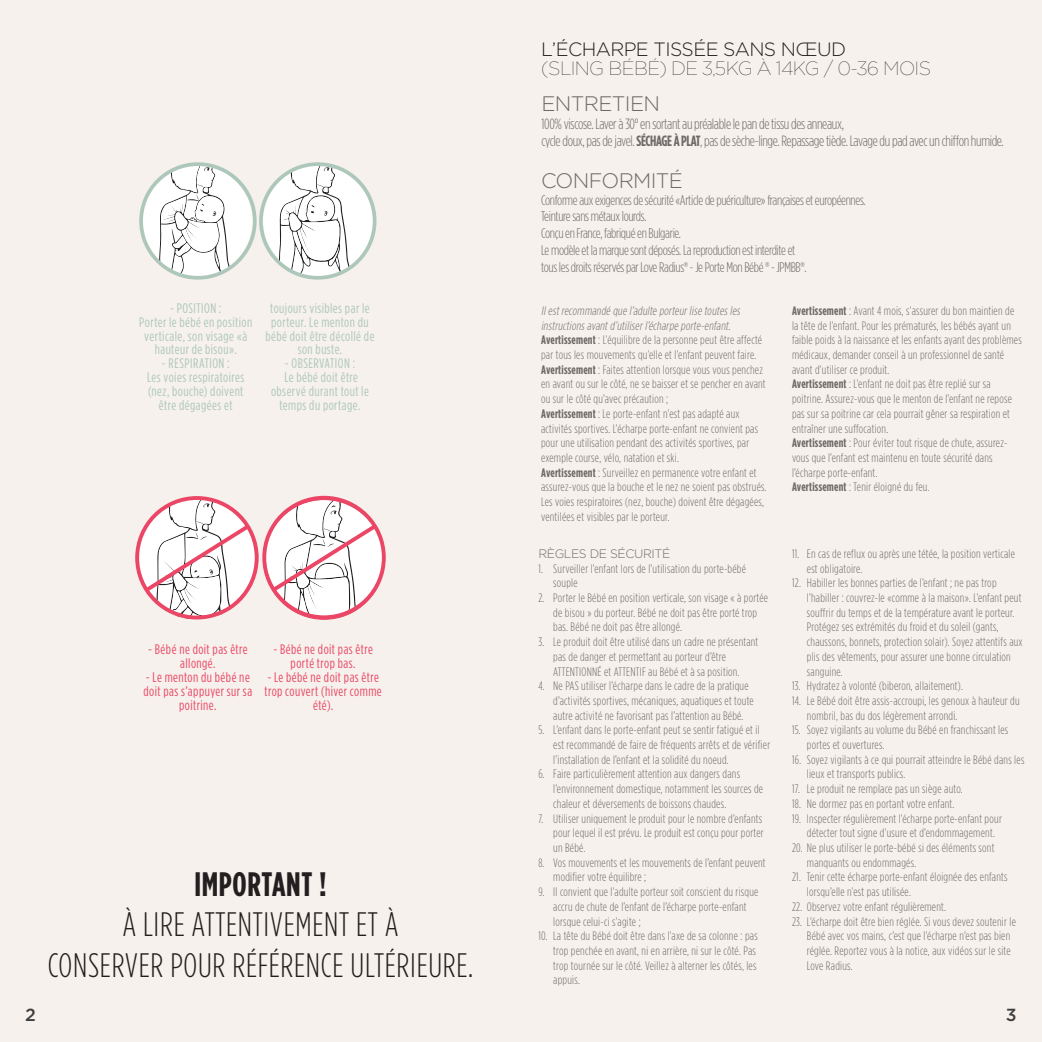
<style>
.page{position:relative;width:1042px;height:1042px;background:#fff}
.page>*{position:absolute;margin:0;border:0;box-sizing:border-box;transform-origin:0 0}
.t1{font:300 33.95px "Gotham Condensed";letter-spacing:.02em;color:#231f20}
.t2{font:700 33.95px "Gotham Condensed";letter-spacing:.02em;color:#231f20}
.t3{font:300 21px "Gotham";letter-spacing:-.03em;color:#6f6a69}
.t4{font:100 19.25px "Gotham";letter-spacing:-.03em;color:#231f20}
.t5{font:300 19.25px "Gotham";letter-spacing:-.03em;color:#231f20}
.t6{font:500 17.5px "Gotham";color:#3e3e3f}
.t7{font:300 14.88px "Gotham Condensed";letter-spacing:-.025em;color:#6f6a69}
.t8{font:300 14px "Gotham Condensed";letter-spacing:-.025em;color:#6f6a69}
.t9{font:13.83px/13.8px "Gotham Condensed";letter-spacing:.035em;color:#aec7bb;text-align:center}
.t10{font:13.83px/13.8px "Gotham Condensed";letter-spacing:.035em;color:#eb4665;text-align:center}
.t11{font:300 12.25px/14.7px "Gotham Condensed";letter-spacing:.02em;color:#6f6a69}
.t12{font:italic 300 12.25px/14.7px "Gotham Condensed";color:#6f6a69}
.t13{font:300 12.25px "Gotham";letter-spacing:-.03em;color:#6f6a69}
.s1{font-weight:700}
</style>
<div class="page">
<div style="left:0;top:0;width:521px;height:1042px;background:#f6f1ec"></div>
<div style="left:521px;top:0;width:521px;height:1042px;background:#f6f1ec"></div>
<div style="left:142px;top:166px;width:110px;height:110px;background:#fff;border-radius:50%"></div>
<div style="left:263px;top:166px;width:110px;height:110px;background:#fff;border-radius:50%"></div>
<svg style="left:268px;top:499px;width:112px;height:120px"></svg>
<div style="left:262px;top:496px;width:124px;height:123px;border:4px solid #eb4665;border-radius:50%"></div>
<svg style="left:141px;top:500px;width:112px;height:119px"></svg>
<div style="left:135px;top:496px;width:124px;height:123px;border:4px solid #eb4665;border-radius:50%"></div>
<svg style="left:278px;top:164px;width:79px;height:114px"></svg>
<div style="left:259px;top:162px;width:117px;height:118px;border:4px solid #aec7bb;border-radius:50%"></div>
<svg style="left:158px;top:167px;width:79px;height:108px"></svg>
<div style="left:139px;top:162px;width:118px;height:118px;border:4px solid #aec7bb;border-radius:50%"></div>
<p class="t9" style="left:170px;top:301px;width:53px">- POSITION :</p>
<p class="t9" style="left:139px;top:315px;width:114px">Porter le bébé en position verticale, son visage «à hauteur de bisou».</p>
<p class="t9" style="left:162px;top:356px;width:69px">- RESPIRATION :</p>
<p class="t9" style="left:147px;top:370px;width:99px;text-align:left">Les voies respiratoires (nez, bouche) doivent</p>
<p class="t9" style="left:159px;top:398px;width:75px">être dégagées et</p>
<p class="t9" style="left:265px;top:301px;width:111px">toujours visibles par le porteur. Le menton du bébé doit être décollé de son buste.</p>
<p class="t9" style="left:285px;top:356px;width:72px">- OBSERVATION :</p>
<p class="t9" style="left:271px;top:370px;width:99px">Le bébé doit être observé durant tout le temps du portage.</p>
<p class="t10" style="left:148px;top:642px;width:101px">- Bébé ne doit pas être allongé.</p>
<p class="t10" style="left:143px;top:670px;width:110px">- Le menton du bébé ne doit pas s’appuyer sur sa poitrine.</p>
<p class="t10" style="left:273px;top:642px;width:101px">- Bébé ne doit pas être porté trop bas.</p>
<p class="t10" style="left:264px;top:670px;width:119px">- Le bébé ne doit pas être trop couvert (hiver comme été).</p>
<p class="t2" style="left:194px;top:864px;width:134px">IMPORTANT !</p>
<p class="t1" style="left:122px;top:905px;width:278px">À LIRE ATTENTIVEMENT ET À</p>
<p class="t1" style="left:48px;top:946px;width:427px">CONSERVER POUR RÉFÉRENCE ULTÉRIEURE.</p>
<p class="t5" style="left:541px;top:37px;width:306px">L’ÉCHARPE TISSÉE SANS NŒUD</p>
<p class="t4" style="left:541px;top:57px;width:391px">(SLING BÉBÉ) DE 3,5KG À 14KG / 0-36 MOIS</p>
<p class="t3" style="left:541px;top:90px;width:120px">ENTRETIEN</p>
<p class="t7" style="left:541px;top:115px;width:304px">100% viscose. Laver à 30° en sortant au préalable le pan de tissu des anneaux,</p>
<p class="t7" style="left:541px;top:133px;width:464px">cycle doux, pas de javel. <span class="s1">SÉCHAGE À PLAT</span>, pas de sèche-linge. Repassage tiède. Lavage du pad avec un chiffon humide.</p>
<p class="t3" style="left:541px;top:167px;width:143px">CONFORMITÉ</p>
<p class="t8" style="left:541px;top:192px;width:326px">Conforme aux exigences de sécurité «Article de puériculture» françaises et européennes.</p>
<p class="t8" style="left:541px;top:208px;width:107px">Teinture sans métaux lourds.</p>
<p class="t8" style="left:541px;top:225px;width:141px">Conçu en France, fabriqué en Bulgarie.</p>
<p class="t8" style="left:541px;top:242px;width:256px">Le modèle et la marque sont déposés. La reproduction est interdite et</p>
<p class="t8" style="left:541px;top:259px;width:267px">tous les droits réservés par Love Radius® - Je Porte Mon Bébé ® - JPMBB®.</p>
<p class="t12" style="left:541px;top:303px;width:203px">Ilestrecommandé que l’adulte porteurlise toutesles instructionsavantd’utiliserl’écharpe porte-enfant.</p>
<p class="t11" style="left:541px;top:333px;width:223px"><span class="s1">Avertissement</span> : L’équilibre de la personne peut être affecté par tous les mouvements qu’elle et l’enfant peuvent faire.</p>
<p class="t11" style="left:541px;top:362px;width:226px"><span class="s1">Avertissement</span> : Faites attention lorsque vous vous penchez en avant ou sur le côté, ne se baisser et se pencher en avant ou sur le côté qu’avec précaution ;</p>
<p class="t11" style="left:541px;top:406px;width:219px"><span class="s1">Avertissement</span> : Le porte-enfant n’est pas adapté aux activités sportives. L’écharpe porte-enfant ne convient pas pour une utilisation pendant des activités sportives, par exemple course, vélo, natation et ski.</p>
<p class="t11" style="left:541px;top:465px;width:227px"><span class="s1">Avertissement</span> : Surveillez en permanence votre enfant et assurez-vous que la bouche et le nez ne soient pas obstrués.<br>Les voies respiratoires (nez, bouche) doivent être dégagées, ventilées et visibles par le porteur.</p>
<p class="t11" style="left:792px;top:303px;width:231px"><span class="s1">Avertissement</span> : Avant 4 mois, s’assurer du bon maintien de la tête de l’enfant. Pour les prématurés, les bébés ayant un faible poids à la naissance et les enfants ayant des problèmes médicaux, demander conseil à un professionnel de santé avant d’utiliser ce produit.</p>
<p class="t11" style="left:792px;top:377px;width:221px"><span class="s1">Avertissement</span> : L’enfant ne doit pas être replié sur sa poitrine. Assurez-vous que le menton de l’enfant ne repose pas sur sa poitrine car cela pourrait gêner sa respiration et entraîner une suffocation.</p>
<p class="t11" style="left:792px;top:435px;width:217px"><span class="s1">Avertissement</span> : Pour éviter tout risque de chute, assurez&shy;vous que l’enfant est maintenu en toute sécurité dans l’écharpe porte-enfant.</p>
<p class="t11" style="left:792px;top:480px;width:139px"><span class="s1">Avertissement</span> : Tenir éloigné du feu.</p>
<p class="t13" style="left:538px;top:546px;width:133px">RÈGLES DE SÉCURITÉ</p>
<p class="t11" style="left:553px;top:561px;width:194px;text-indent:-15px">1. Surveiller l’enfant lors de l’utilisation du porte-bébé souple</p>
<p class="t11" style="left:553px;top:590px;width:216px;text-indent:-15px">2. Porter le Bébé en position verticale, son visage « à portée de bisou » du porteur. Bébé ne doit pas être porté trop bas. Bébé ne doit pas être allongé.</p>
<p class="t11" style="left:553px;top:634px;width:207px;text-indent:-15px">3. Le produit doit être utilisé dans un cadre ne présentant pas de danger et permettant au porteur d’être<br>ATTENTIONNÉ et ATTENTIF au Bébé et à sa position.</p>
<p class="t11" style="left:553px;top:678px;width:202px;text-indent:-15px">4. Ne PAS utiliser l’écharpe dans le cadre de la pratique d’activités sportives, mécaniques, aquatiques et toute autre activité ne favorisant pas l’attention au Bébé.</p>
<p class="t11" style="left:553px;top:722px;width:218px;text-indent:-15px">5. L’enfant dans le porte-enfant peut se sentir fatigué et il est recommandé de faire de fréquents arrêts et de vérifier l’installation de l’enfant et la solidité du noeud.</p>
<p class="t11" style="left:553px;top:767px;width:211px;text-indent:-15px">6. Faire particulièrement attention aux dangers dans l’environnement domestique, notamment les sources de chaleur et déversements de boissons chaudes.</p>
<p class="t11" style="left:553px;top:811px;width:212px;text-indent:-15px">7. Utiliser uniquement le produit pour le nombre d’enfants pour lequel il est prévu. Le produit est conçu pour porter un Bébé.</p>
<p class="t11" style="left:553px;top:855px;width:214px;text-indent:-15px">8. Vos mouvements et les mouvements de l’enfant peuvent modifier votre équilibre ;</p>
<p class="t11" style="left:553px;top:884px;width:207px;text-indent:-15px">9. Il convient que l’adulte porteur soit conscient du risque accru de chute de l’enfant de l’écharpe porte-enfant lorsque celui-ci s’agite ;</p>
<p class="t11" style="left:553px;top:928px;width:206px;text-indent:-15px">10. La tête du Bébé doit être dans l’axe de sa colonne : pas trop penchée en avant, ni en arrière, ni sur le côté. Pas trop tournée sur le côté. Veillez à alterner les côtés, les appuis.</p>
<p class="t11" style="left:807px;top:546px;width:210px;text-indent:-15px">11. En cas de reflux ou après une tétée, la position verticale est obligatoire.</p>
<p class="t11" style="left:807px;top:575px;width:217px;text-indent:-15px">12. Habiller les bonnes parties de l’enfant ; ne pas trop l’habiller : couvrez-le «comme à la maison». L’enfant peut souffrir du temps et de la température avant le porteur.<br>Protégez ses extrémités du froid et du soleil (gants, chaussons, bonnets, protection solair). Soyez attentifs aux plis des vêtements, pour assurer une bonne circulation sanguine.</p>
<p class="t11" style="left:792px;top:678px;width:172px">13. Hydratez à volonté (biberon, allaitement).</p>
<p class="t11" style="left:807px;top:693px;width:214px;text-indent:-15px">14. Le Bébé doit être assis-accroupi, les genoux à hauteur du nombril, bas du dos légèrement arrondi.</p>
<p class="t11" style="left:807px;top:722px;width:203px;text-indent:-15px">15. Soyez vigilants au volume du Bébé en franchissant les portes et ouvertures.</p>
<p class="t11" style="left:807px;top:752px;width:219px;text-indent:-15px">16. Soyez vigilants à ce qui pourrait atteindre le Bébé dans les lieux et transports publics.</p>
<p class="t11" style="left:792px;top:781px;width:172px">17. Le produit ne remplace pas un siège auto.</p>
<p class="t11" style="left:792px;top:796px;width:164px">18. Ne dormez pas en portant votre enfant.</p>
<p class="t11" style="left:807px;top:811px;width:196px;text-indent:-15px">19. Inspecter régulièrement l’écharpe porte-enfant pour détecter tout signe d’usure et d’endommagement.</p>
<p class="t11" style="left:807px;top:840px;width:189px;text-indent:-15px">20. Ne plus utiliser le porte-bébé si des éléments sont manquants ou endommagés.</p>
<p class="t11" style="left:807px;top:869px;width:202px;text-indent:-15px">21. Tenir cette écharpe porte-enfant éloignée des enfants lorsqu’elle n’est pas utilisée.</p>
<p class="t11" style="left:792px;top:899px;width:156px">22. Observez votre enfant régulièrement.</p>
<p class="t11" style="left:807px;top:914px;width:211px;text-indent:-15px">23. L’écharpe doit être bien réglée. Si vous devez soutenir le Bébé avec vos mains, c’est que l’écharpe n’est pas bien réglée. Reportez vous à la notice, aux vidéos sur le site Love Radius.</p>
<h3 class="t6" style="left:25px;top:1003px;width:12px">2</h3>
<h3 class="t6" style="left:1006px;top:1003px;width:12px">3</h3>
</div>
